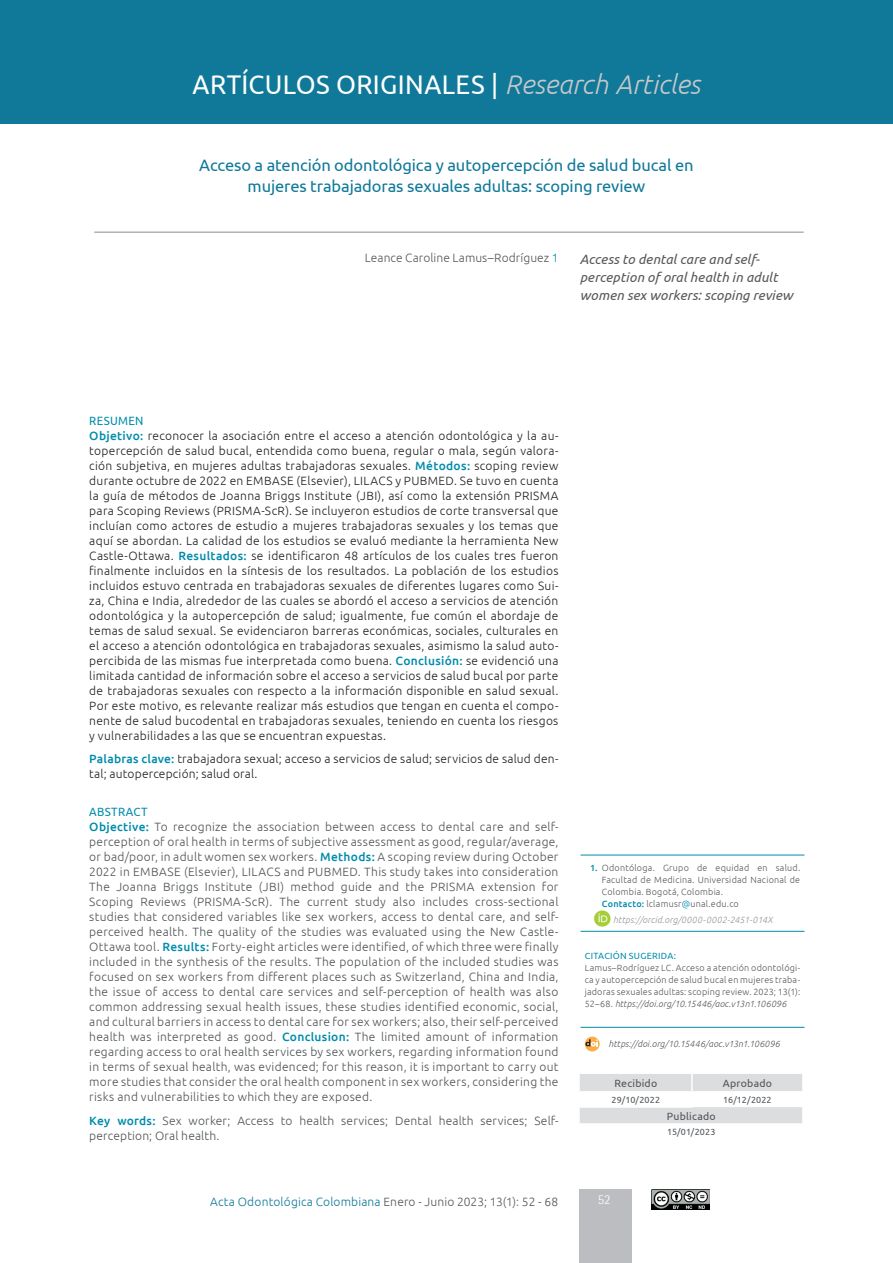
<style>
.page{position:relative;width:893px;height:1263px;background:#fff}
.page>*{position:absolute;margin:0;border:0;box-sizing:border-box;transform-origin:0 0}
.t1{font:27px "Ubuntu";letter-spacing:.015em;color:#fff;scale:.95 1}
.t2{font:16.5px/21px "Ubuntu";letter-spacing:-.005em;color:#107999;text-align:center}
.t3{font:italic 13.5px/18px "Ubuntu";letter-spacing:.01em;color:#57585a}
.t4{font:300 13.5px "Rotis Semi Sans Std";color:#fff}
.t5{font:300 12px/15px "Ubuntu";letter-spacing:.025em;color:#231f20}
.t6{font:300 12px/15px "Ubuntu";letter-spacing:.025em;color:#505457}
.t7{font:300 12px "Ubuntu";letter-spacing:.015em;color:#107999}
.t8{font:300 12px "Ubuntu";letter-spacing:.005em;color:#57585a}
.t9{font:10.5px "Ubuntu";letter-spacing:.02em;color:#505457}
.t10{font:300 9px/12px "Ubuntu";letter-spacing:.025em;color:#57585a}
.t11{font:italic 300 9px "Ubuntu";letter-spacing:.01em;color:#57585a}
.t12{font:italic 300 9px "Ubuntu";letter-spacing:.01em;color:#939598}
.t13{font:9px "Ubuntu";letter-spacing:.01em;color:#505457}
.t14{font:9px "Ubuntu";letter-spacing:.03em;color:#008cac}
.s1{font-weight:300;font-style:italic;color:#c7c8ca}
.s2{color:#008cac}
.s3{font-weight:400;color:#008cac}
.s4{font-weight:500;color:#008cac}
.s5{font-style:italic}
.s6{color:#57585a}
.s7{color:#6a6b6e}
.s8{color:#505457}
</style>
<div class="page">
<img style="left:652px;top:1189px;width:58px;height:20px">
<div style="left:580px;top:1189px;width:52px;height:74px;background:#bcbdc0"></div>
<div style="left:0;top:0;width:893px;height:123px;background:#107999"></div>
<hr style="left:94px;top:232px;width:710px;height:1px;background:#898e92">
<hr style="left:580px;top:855px;width:224px;height:1px;background:#008cac">
<hr style="left:580px;top:931px;width:224px;height:1px;background:#008cac">
<hr style="left:580px;top:1027px;width:224px;height:1px;background:#008cac">
<img style="left:594px;top:910px;width:17px;height:17px">
<svg style="left:585px;top:1036px;width:15px;height:15px"></svg>
<svg style="left:585px;top:1039px;width:13px;height:7px"></svg>
<svg style="left:580px;top:1074px;width:222px;height:50px"></svg>
<h1 class="t1" style="left:193px;top:68px;width:536px">ARTÍCULOS ORIGINALES | <span class="s1">Research Articles</span></h1>
<h2 class="t2" style="left:199px;top:155px;width:496px">Acceso a atención odontológica y autopercepción de salud bucal en mujeres trabajadoras sexuales adultas: scoping review</h2>
<p class="t8" style="left:365px;top:251px;width:195px">Leance Caroline Lamus–Rodríguez <span class="s2">1</span></p>
<p class="t3" style="left:580px;top:249px;width:215px">Access to dental care and self&shy;perception of oral health in adult women sex workers: scoping review</p>
<p class="t5" style="left:89px;top:413px;width:471px"><span class="s3">RESUMEN<br></span><span class="s4">Objetivo:</span> reconocer la asociación entre el acceso a atención odontológica y la au&shy;topercepción de salud bucal, entendida como buena, regular o mala, según valora&shy;ción subjetiva, en mujeres adultas trabajadoras sexuales. <span class="s4">Métodos:</span> scoping review durante octubre de 2022 en EMBASE (Elsevier), LILACS y PUBMED. Se tuvo en cuenta la guía de métodos de Joanna Briggs Institute (JBI), así como la extensión PRISMA para Scoping Reviews (PRISMA-ScR). Se incluyeron estudios de corte transversal que incluían como actores de estudio a mujeres trabajadoras sexuales y los temas que aquí se abordan. La calidad de los estudios se evaluó mediante la herramienta New Castle-Ottawa. <span class="s4">Resultados:</span> se identificaron 48 artículos de los cuales tres fueron finalmente incluidos en la síntesis de los resultados. La población de los estudios incluidos estuvo centrada en trabajadoras sexuales de diferentes lugares como Sui&shy;za, China e India, alrededor de las cuales se abordó el acceso a servicios de atención odontológica y la autopercepción de salud; igualmente, fue común el abordaje de temas de salud sexual. Se evidenciaron barreras económicas, sociales, culturales en el acceso a atención odontológica en trabajadoras sexuales, asimismo la salud auto&shy;percibida de las mismas fue interpretada como buena. <span class="s4">Conclusión:</span> se evidenció una limitada cantidad de información sobre el acceso a servicios de salud bucal por parte de trabajadoras sexuales con respecto a la información disponible en salud sexual.<br>Por este motivo, es relevante realizar más estudios que tengan en cuenta el compo&shy;nente de salud bucodental en trabajadoras sexuales, teniendo en cuenta los riesgos y vulnerabilidades a las que se encuentran expuestas.</p>
<p class="t5" style="left:89px;top:751px;width:471px"><span class="s4">Palabras clave:</span> trabajadora sexual; acceso a servicios de salud; servicios de salud den&shy;tal; autopercepción; salud oral.</p>
<p class="t6" style="left:89px;top:804px;width:471px"><span class="s3">ABSTRACT<br></span><span class="s4">Objective:</span> To recognize the association between access to dental care and self&shy;perception of oral health in terms of subjective assessment as good, regular/average, or bad/poor, in adult women sex workers. <span class="s4">Methods:</span> A scoping review during October 2022 in EMBASE (Elsevier), LILACS and PUBMED. This study takes into consideration The Joanna Briggs Institute (JBI) method guide and the PRISMA extension for Scoping Reviews (PRISMA-ScR). The current study also includes cross-sectional studies that considered variables like sex workers, access to dental care, and self&shy;perceived health. The quality of the studies was evaluated using the New Castle-Ottawa tool. <span class="s4">Results:</span> Forty-eight articles were identified, of which three were finally included in the synthesis of the results. The population of the included studies was focused on sex workers from different places such as Switzerland, China and India, the issue of access to dental care services and self-perception of health was also common addressing sexual health issues, these studies identified economic, social, and cultural barriers in access to dental care for sex workers; also, their self-perceived health was interpreted as good. <span class="s4">Conclusion:</span> The limited amount of information regarding access to oral health services by sex workers, regarding information found in terms of sexual health, was evidenced; for this reason, it is important to carry out more studies that consider the oral health component in sex workers, considering the risks and vulnerabilities to which they are exposed.</p>
<p class="t6" style="left:89px;top:1113px;width:471px"><span class="s4">Key words:</span> Sex worker; Access to health services; Dental health services; Self&shy;perception; Oral health.</p>
<p class="t10" style="left:602px;top:861px;width:200px;text-indent:-12px"><span class="s4">1.</span> Odontóloga. Grupo de equidad en salud.<br>Facultad de Medicina. Universidad Nacional de Colombia. Bogotá, Colombia.<br><span class="s4">Contacto:</span> lclamusr<span class="s2">@</span>unal.edu.co</p>
<p class="t12" style="left:613px;top:914px;width:160px">https://orcid.org/0000-0002-2451-014X</p>
<p class="t14" style="left:585px;top:950px;width:93px">CITACIÓN SUGERIDA:</p>
<p class="t10" style="left:585px;top:961px;width:217px;text-align:justify">Lamus–Rodríguez LC. Acceso a atención odontológi&shy;ca y autopercepción de salud bucal en mujeres traba&shy;jadoras sexuales adultas: scoping review. 2023; 13(1):<br>52–68. <span class="s5">https://doi.org/10.15446/aoc.v13n1.106096</span></p>
<p class="t11" style="left:609px;top:1038px;width:173px">https://doi.org/10.15446/aoc.v13n1.106096</p>
<p class="t9" style="left:614px;top:1077px;width:44px">Recibido</p>
<p class="t9" style="left:723px;top:1077px;width:51px">Aprobado</p>
<p class="t13" style="left:611px;top:1094px;width:50px">29/10/2022</p>
<p class="t13" style="left:723px;top:1094px;width:50px">16/12/2022</p>
<p class="t9" style="left:667px;top:1110px;width:50px">Publicado</p>
<p class="t13" style="left:667px;top:1127px;width:50px">15/01/2023</p>
<p class="t7" style="left:210px;top:1195px;width:349px">Acta Odontológica Colombiana <span class="s6">Enero - Junio 2023; 13(1)</span><span class="s7">:</span> <span class="s8">52 - 68</span></p>
<p class="t4" style="left:598px;top:1192px;width:14px">52</p>
</div>
